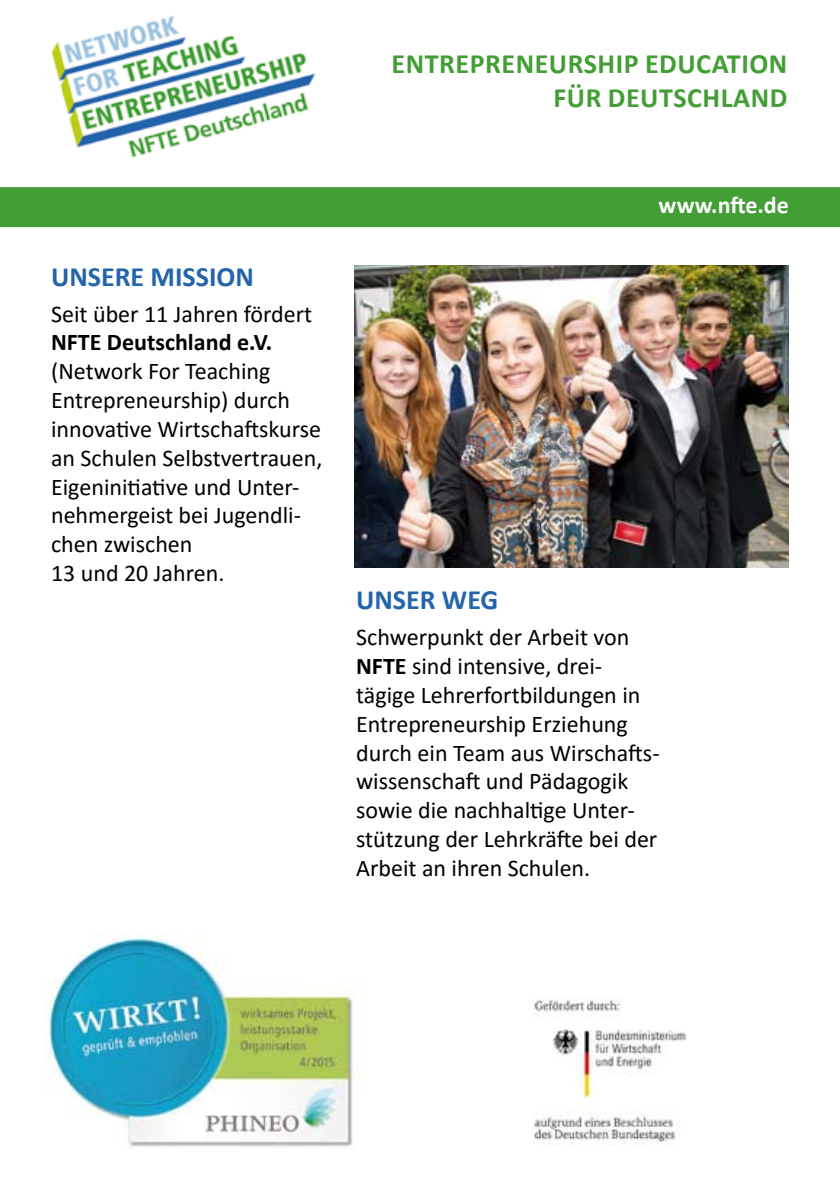
<style>
.page{position:relative;width:840px;height:1191px;background:#fff}
.page>*{position:absolute;margin:0;border:0;box-sizing:border-box;transform-origin:0 0}
.t1{font:700 28px/33.6px "Calibri";letter-spacing:.02em;color:#429e35}
.t2{font:700 28px "Calibri";color:#2364aa}
.t3{font:24px/28.8px "Calibri";color:#000}
.t4{font:700 24px "Calibri";color:#000}
.t5{font:700 24px "Calibri";letter-spacing:.005em;color:#fff}
.s1{font-weight:700}
</style>
<div class="page">
<img style="left:354px;top:265px;width:434px;height:303px">
<div style="left:0;top:187px;width:839px;height:40px;background:#429e35"></div>
<img style="left:534px;top:997px;width:152px;height:148px">
<img style="left:43px;top:931px;width:320px;height:216px">
<img style="left:51px;top:16px;width:265px;height:142px">
<p class="t1" style="left:391px;top:46px;width:31px">ENTRE</p>
<p class="t1" style="left:469px;top:46px;width:32px">PRENEURS</p>
<p class="t1" style="left:553px;top:46px;width:189px;text-indent:44px">HIP EDUCATION<br>FÜR DEUTS</p>
<p class="t1" style="left:686px;top:80px;width:82px">CHLAND</p>
<p class="t2" style="left:51px;top:256px;width:204px">UNSERE MISSION</p>
<p class="t3" style="left:51px;top:299px;width:262px">Seit über 11 Jahren fördert</p>
<p class="t4" style="left:51px;top:325px;width:222px">NFTE DEUTSCHLAND E.V.</p>
<p class="t3" style="left:51px;top:356px;width:273px">(Network For Teaching<br>Entrepreneurship) durch innovative Wirtschaftskurse an Schulen Selbstvertrauen,<br>Eigeninitiative und Unter&shy;nehmergeist bei Jugendli&shy;chen zwischen<br>13 und 20 Jahren.</p>
<p class="t5" style="left:658px;top:188px;width:132px">WWW.NFTE.DE</p>
<p class="t2" style="left:356px;top:580px;width:144px">UNSER WEG</p>
<p class="t3" style="left:356px;top:622px;width:305px">Schwerpunkt der Arbeit von<br><span class="s1">NFTE</span> sind intensive, drei&shy;tägige Lehrerfortbildungen in<br>Entrepreneurship Erziehung durch ein Team aus Wirschafts&shy;wissenschaft und Pädagogik sowie die nachhaltige Unter&shy;stützung der Lehrkräfte bei der<br>Arbeit an ihren Schulen.</p>
</div>
